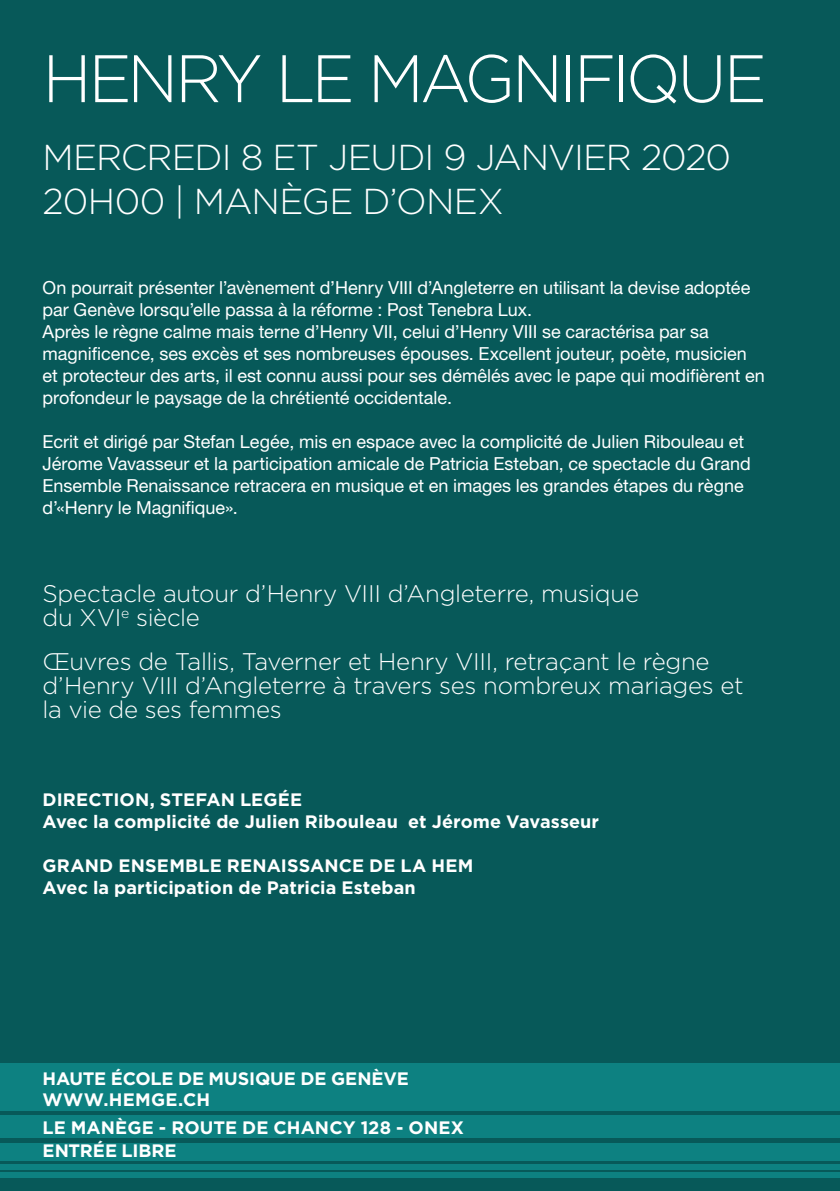
<style>
.page{position:relative;width:840px;height:1191px;background:#fff}
.page>*{position:absolute;margin:0;border:0;box-sizing:border-box;transform-origin:0 0}
.t1{font:300 67px "Gotham";letter-spacing:-.055em;color:#fff;scale:.96 1}
.t2{font:300 36px/44px "Gotham";letter-spacing:-.025em;color:#fff}
.t3{font:300 24px/24px "Gotham";letter-spacing:-.015em;color:#fff}
.t4{font:18px/22px "Helvetica Neue LT Std";color:#fff}
.t5{font:700 18px "Gotham";letter-spacing:.005em;color:#fff}
</style>
<div class="page">
<div style="left:0;top:0;width:839px;height:1191px;background:#075959"></div>
<div style="left:0;top:1063px;width:839px;height:48px;background:#0d8181"></div>
<div style="left:0;top:1115px;width:839px;height:22px;background:#0d8181"></div>
<div style="left:0;top:1143px;width:839px;height:17px;background:#0d8181"></div>
<div style="left:0;top:1164px;width:839px;height:6px;background:#0d8181"></div>
<div style="left:0;top:1172px;width:839px;height:6px;background:#0d8181"></div>
<p class="t1" style="left:43px;top:36px;width:755px">HENRY LE MAGNIFIQUE</p>
<p class="t2" style="left:43px;top:134px;width:689px">MERCREDI 8 ET JEUDI 9 JANVIER 2020<br>20H00 | MANÈGE D’ONEX</p>
<p class="t4" style="left:43px;top:276px;width:709px">On pourrait présenter l’avènement d’Henry VIII d’Angleterre en utilisant la devise adoptée par Genève lorsqu’elle passa à la réforme : Post Tenebra Lux.</p>
<p class="t4" style="left:43px;top:320px;width:723px">Après le règne calme mais terne d’Henry VII, celui d’Henry VIII se caractérisa par sa magnificence, ses excès et ses nombreuses épouses. Excellent jouteur, poète, musicien et protecteur des arts, il est connu aussi pour ses démêlés avec le pape qui modifièrent en profondeur le paysage de la chrétienté occidentale.</p>
<p class="t4" style="left:43px;top:430px;width:709px">Ecrit et dirigé par Stefan Legée, mis en espace avec la complicité de Julien Ribouleau et Jérome Vavasseur et la participation amicale de Patricia Esteban, ce spectacle du Grand Ensemble Renaissance retracera en musique et en images les grandes étapes du règne d’«Henry le Magnifique».</p>
<p class="t3" style="left:43px;top:580px;width:597px">Spectacle autour d’Henry VIII d’Angleterre, musique du XVI<sup>e</sup> siècle</p>
<p class="t3" style="left:43px;top:648px;width:702px">Œuvres de Tallis, Taverner et Henry VIII, retraçant le règne d’Henry VIII d’Angleterre à travers ses nombreux mariages et la vie de ses femmes</p>
<p class="t5" style="left:43px;top:787px;width:261px">DIRECTION, STEFAN LEGÉE</p>
<p class="t5" style="left:43px;top:809px;width:557px">Avec la complicité de Julien Ribouleau et Jérome Vavasseur</p>
<p class="t5" style="left:43px;top:853px;width:432px">GRAND ENSEMBLE RENAISSANCE DE LA HEM</p>
<p class="t5" style="left:43px;top:875px;width:374px">Avec la participation de Patricia Esteban</p>
<p class="t5" style="left:43px;top:1066px;width:368px">HAUTE ÉCOLE DE MUSIQUE DE GENÈVE</p>
<p class="t5" style="left:43px;top:1087px;width:169px">WWW.HEMGE.CH</p>
<p class="t5" style="left:43px;top:1115px;width:422px">LE MANÈGE - ROUTE DE CHANCY 128 - ONEX</p>
<p class="t5" style="left:43px;top:1138px;width:135px">ENTRÉE LIBRE</p>
</div>
